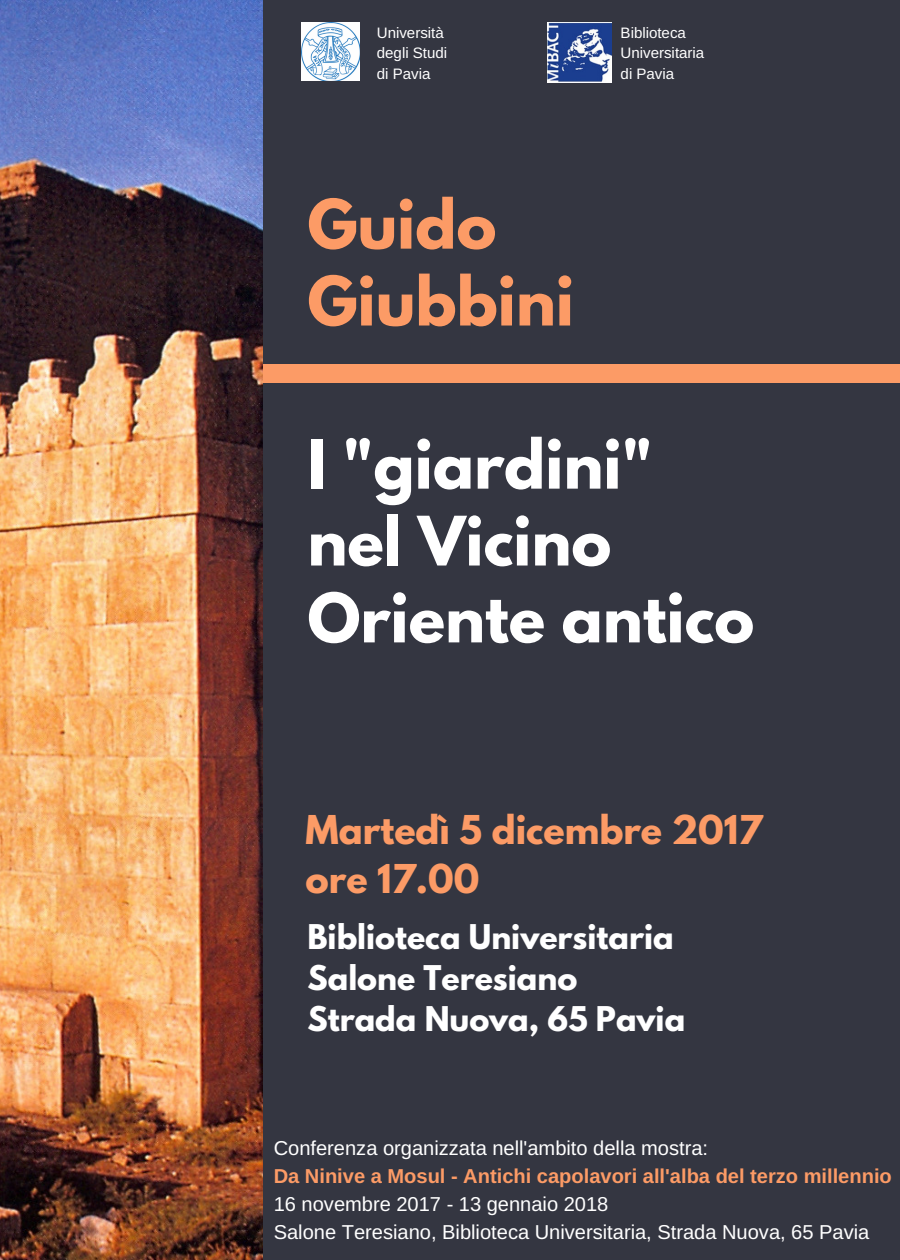
<style>
.page{position:relative;width:900px;height:1260px;background:#343641}
.page>*{position:absolute;margin:0;border:0;box-sizing:border-box;transform-origin:0 0}
.t1{font:700 60.5px/77px "League Spartan";color:#fff}
.t2{font:700 60.5px/77px "League Spartan";color:#fc9b66}
.t3{font:700 35.25px/48.8px "League Spartan";color:#fc9b66}
.t4{font:700 30.25px/41.2px "League Spartan";color:#fff}
.t5{font:20px/28px "Arimo";color:#fff}
.t6{font:700 20px "Arimo";color:#fc9b66}
.t7{font:15px/20.5px "Arimo";color:#fff}
</style>
<div class="page">
<img style="left:0;top:0;width:262px;height:1260px">
<img style="left:302px;top:22px;width:58px;height:59px">
<img style="left:547px;top:22px;width:64px;height:60px">
<div style="left:263px;top:364px;width:637px;height:18px;background:#fc9b66"></div>
<p class="t7" style="left:377px;top:22px;width:72px">Università degli Studi di Pavia</p>
<h1 class="t2" style="left:307px;top:194px;width:268px">Guido<br>Giubbini</h1>
<p class="t7" style="left:621px;top:22px;width:85px">Biblioteca<br>Universitaria di Pavia</p>
<h1 class="t1" style="left:307px;top:434px;width:448px">I "giardini" nel Vicino<br>Oriente antico</h1>
<h2 class="t3" style="left:306px;top:810px;width:458px">Martedì 5 dicembre 2017 ore 17.00</h2>
<h3 class="t4" style="left:307px;top:920px;width:379px">Biblioteca Universitaria<br>Salone Teresiano<br>Strada Nuova, 65 Pavia</h3>
<p class="t5" style="left:274px;top:1134px;width:436px">Conferenza organizzata nell'ambito della mostra:</p>
<p class="t6" style="left:274px;top:1165px;width:620px">Da Ninive a Mosul - Antichi capolavori all'alba del terzo millennio</p>
<p class="t5" style="left:274px;top:1190px;width:597px">16 novembre 2017 - 13 gennaio 2018<br>Salone Teresiano, Biblioteca Universitaria, Strada Nuova, 65 Pavia</p>
</div>
